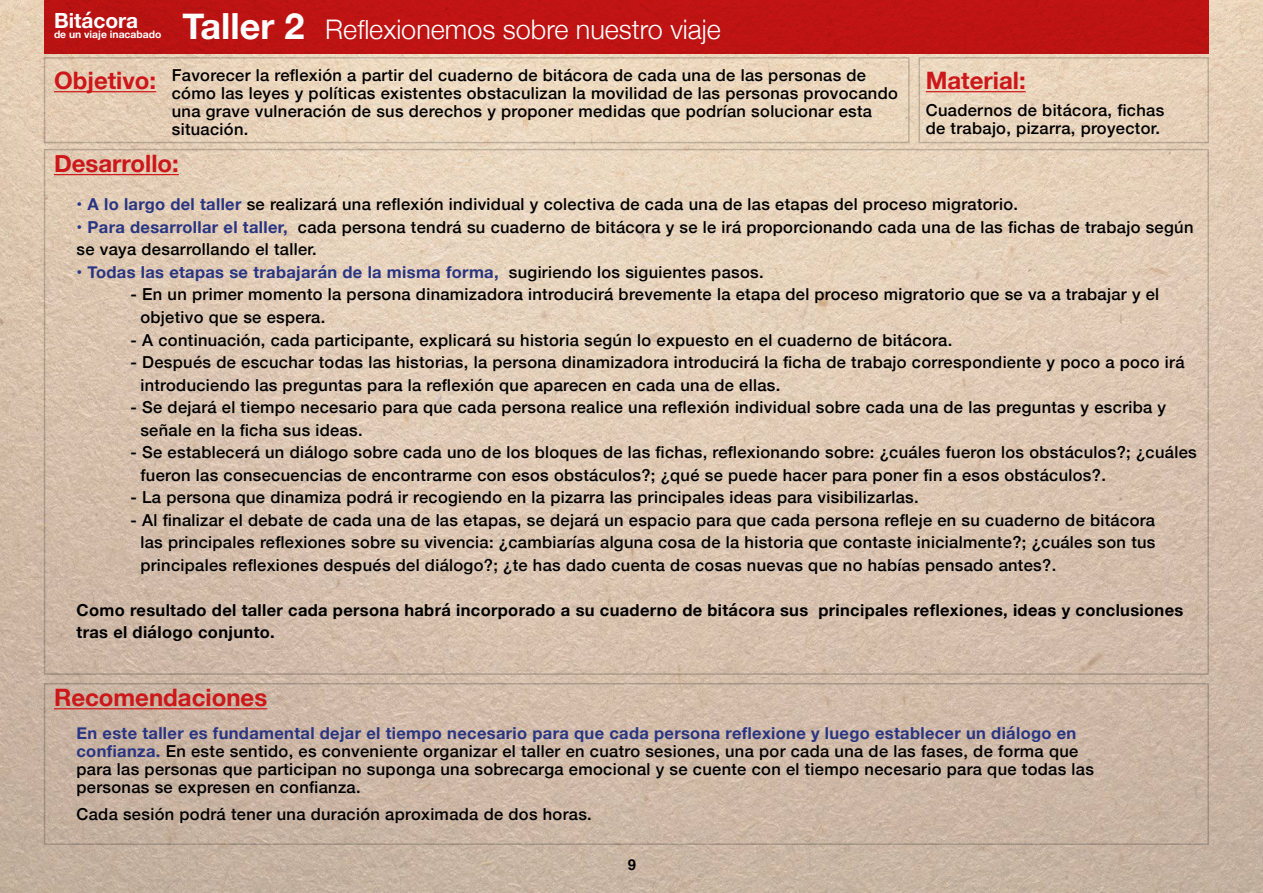
<style>
.page{position:relative;width:1263px;height:893px;background:#fff}
.page>*{position:absolute;margin:0;border:0;box-sizing:border-box;transform-origin:0 0}
.t1{font:300 27px "Helvetica Neue";color:#fff}
.t2{font:700 24px "Helvetica Neue";color:#cd171a}
.t3{font:700 20.85px "Helvetica Neue";color:#fff}
.t4{font:500 16.5px/18px "Helvetica Neue";letter-spacing:.02em;color:#000}
.t5{font:700 16.5px/22.5px "Helvetica Neue";letter-spacing:.02em;color:#000}
.t6{font:700 16.5px "Helvetica Neue";letter-spacing:.02em;color:#283583}
.t7{font:700 15px "Helvetica";color:#000}
.t8{font:700 10.35px "Helvetica Neue";color:#fff}
.s1{font-weight:700;font-size:36px}
.s2{font-weight:700;font-size:24px;color:#cd171a}
.s3{font-weight:700;color:#283583}
.s4{font-weight:500;color:#000}
</style>
<div class="page">
<img style="left:0;top:0;width:1263px;height:893px">
<hr style="left:54px;top:91px;width:102px;height:1px;background:#cd171a">
<hr style="left:54px;top:174px;width:125px;height:1px;background:#cd171a">
<hr style="left:54px;top:708px;width:213px;height:1px;background:#cd171a">
<hr style="left:926px;top:91px;width:100px;height:1px;background:#cd171a">
<div style="left:45px;top:0;width:1164px;height:54px;background:#be1313"></div>
<p class="t3" style="left:54px;top:4px;width:86px">Bitácora</p>
<p class="t8" style="left:54px;top:26px;width:109px">de un viaje inacabado</p>
<h1 class="t1" style="left:182px;top:7px;width:540px"><span class="s1">Taller 2</span> Reflexionemos sobre nuestro viaje</h1>
<p class="t4" style="left:172px;top:65px;width:728px;text-indent:-118px"><span class="s2">Objetivo:</span> Favorecer la reflexión a partir del cuaderno de bitácora de cada una de las personas de cómo las leyes y políticas existentes obstaculizan la movilidad de las personas provocando una grave vulneración de sus derechos y proponer medidas que podrían solucionar esta situación.</p>
<h2 class="t2" style="left:54px;top:145px;width:126px">Desarrollo:</h2>
<h2 class="t2" style="left:926px;top:62px;width:101px">Material:</h2>
<p class="t4" style="left:926px;top:100px;width:240px">Cuadernos de bitácora, fichas de trabajo, pizarra, proyector.</p>
<p class="t4" style="left:77px;top:194px;width:943px"><span class="s3">• A lo largo del taller</span> se realizará una reflexión individual y colectiva de cada una de las etapas del proceso migratorio.</p>
<p class="t4" style="left:77px;top:214px;width:1118px;line-height:22.5px"><span class="s3">• Para desarrollar el taller,</span> cada persona tendrá su cuaderno de bitácora y se le irá proporcionando cada una de las fichas de trabajo según se vaya desarrollando el taller.</p>
<p class="t6" style="left:77px;top:259px;width:689px">• Todas las etapas se trabajarán de la misma forma, <span class="s4">sugiriendo los siguientes pasos.</span></p>
<p class="t4" style="left:140px;top:282px;width:1020px;line-height:22.5px;text-indent:-10px">- En un primer momento la persona dinamizadora introducirá brevemente la etapa del proceso migratorio que se va a trabajar y el objetivo que se espera.</p>
<p class="t4" style="left:131px;top:329px;width:823px">- A continuación, cada participante, explicará su historia según lo expuesto en el cuaderno de bitácora.</p>
<p class="t4" style="left:140px;top:350px;width:1046px;line-height:22.5px;text-indent:-10px">- Después de escuchar todas las historias, la persona dinamizadora introducirá la ficha de trabajo correspondiente y poco a poco irá introduciendo las preguntas para la reflexión que aparecen en cada una de ellas.</p>
<p class="t4" style="left:140px;top:395px;width:1027px;line-height:22.5px;text-indent:-10px">- Se dejará el tiempo necesario para que cada persona realice una reflexión individual sobre cada una de las preguntas y escriba y señale en la ficha sus ideas.</p>
<p class="t4" style="left:140px;top:440px;width:1058px;line-height:22.5px;text-indent:-10px">- Se establecerá un diálogo sobre cada uno de los bloques de las fichas, reflexionando sobre: ¿cuáles fueron los obstáculos?; ¿cuáles fueron las consecuencias de encontrarme con esos obstáculos?; ¿qué se puede hacer para poner fin a esos obstáculos?.</p>
<p class="t4" style="left:131px;top:487px;width:790px">- La persona que dinamiza podrá ir recogiendo en la pizarra las principales ideas para visibilizarlas.</p>
<p class="t4" style="left:140px;top:507px;width:1017px;line-height:22.5px;text-align:justify;text-indent:-10px">- Al finalizar el debate de cada una de las etapas, se dejará un espacio para que cada persona refleje en su cuaderno de bitácora las principales reflexiones sobre su vivencia: ¿cambiarías alguna cosa de la historia que contaste inicialmente?; ¿cuáles son tus principales reflexiones después del diálogo?; ¿te has dado cuenta de cosas nuevas que no habías pensado antes?.</p>
<p class="t5" style="left:77px;top:599px;width:1108px">Como resultado del taller cada persona habrá incorporado a su cuaderno de bitácora sus principales reflexiones, ideas y conclusiones tras el diálogo conjunto.</p>
<h2 class="t2" style="left:54px;top:679px;width:215px">Recomendaciones</h2>
<p class="t4" style="left:77px;top:723px;width:1019px"><span class="s3">En este taller es fundamental dejar el tiempo necesario para que cada persona reflexione y luego establecer un diálogo en confianza.</span> En este sentido, es conveniente organizar el taller en cuatro sesiones, una por cada una de las fases, de forma que para las personas que participan no suponga una sobrecarga emocional y se cuente con el tiempo necesario para que todas las personas se expresen en confianza.</p>
<p class="t4" style="left:77px;top:804px;width:517px">Cada sesión podrá tener una duración aproximada de dos horas.</p>
<p class="t7" style="left:628px;top:853px;width:10px">9</p>
</div>
